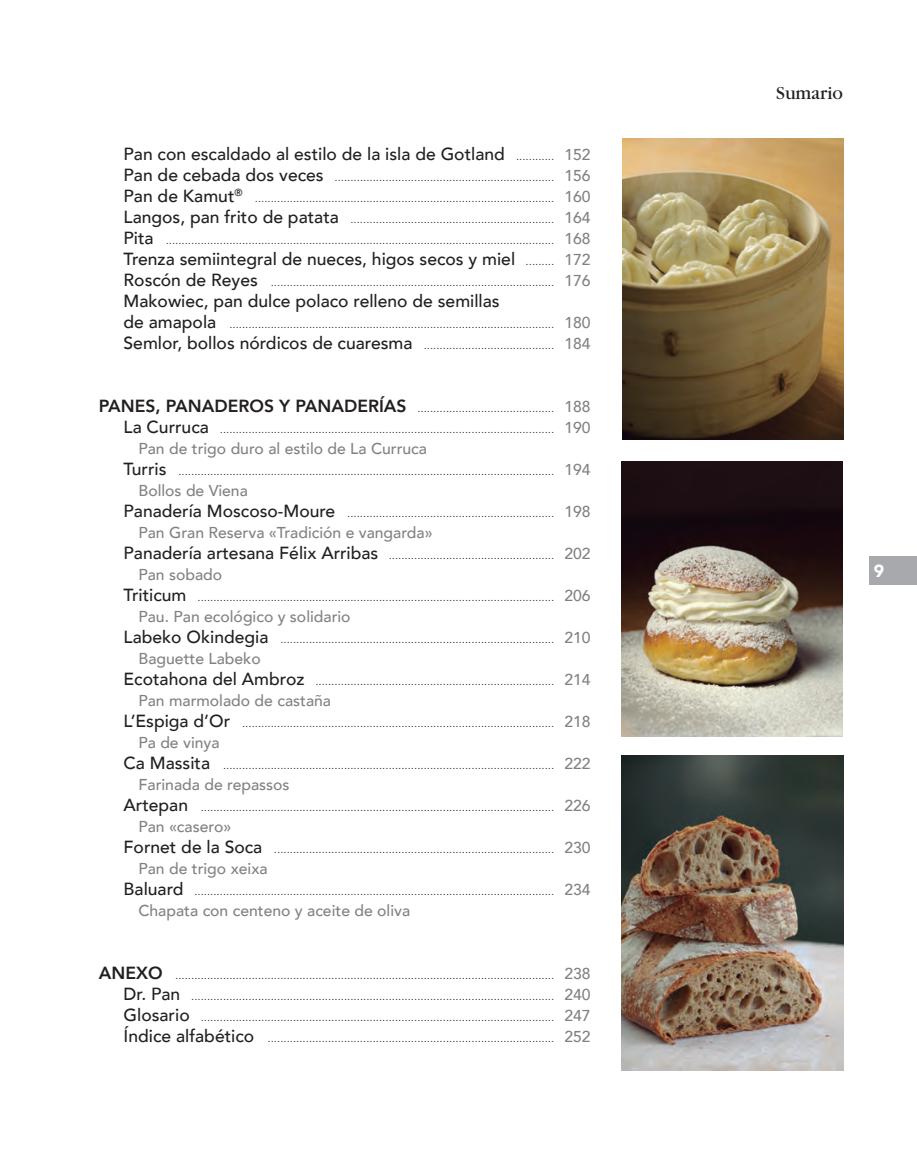
<style>
.page{position:relative;width:917px;height:1165px;background:#fff}
.page>*{position:absolute;margin:0;border:0;box-sizing:border-box;transform-origin:0 0}
.t1{font:19.25px "Garamond";color:#231f20}
.t2{font:500 17.5px "Avenir";color:#231f20}
.t3{font:900 17.5px "Avenir";color:#fff}
.t4{font:500 15.75px "Avenir";color:#808285}
.t5{font:300 12.25px/21px "Avenir";color:#231f20;text-align:justify}
.s1{font-weight:300;font-size:12.25px}
.s2{font-size:15.75px;color:#808285}
.s3{font-weight:500;font-size:17.5px}
.s4{font-weight:500;font-size:15.75px;color:#808285}
.s5{font-weight:800;font-size:17.5px}
</style>
<div class="page">
<div style="left:869px;top:556px;width:48px;height:29px;background:#a8a9ad"></div>
<img style="left:622px;top:138px;width:221px;height:301px">
<img style="left:621px;top:462px;width:221px;height:275px">
<img style="left:622px;top:756px;width:221px;height:315px">
<h2 class="t2" style="left:124px;top:139px;width:468px">Pan con escaldado al estilo de la isla de Gotland <span class="s1">............</span> <span class="s2">152</span></h2>
<p class="t5" style="left:124px;top:166px;width:468px"><span class="s3">Pan de cebada dos veces</span> ..................................................................... <span class="s4">156<br></span><span class="s3">Pan de Kamut</span><sup>®</sup> .............................................................................................. <span class="s4">160<br></span><span class="s3">Langos, pan frito de patata</span> ................................................................ <span class="s4">164<br></span><span class="s3">Pita</span> .......................................................................................................................... <span class="s4">168</span></p>
<h2 class="t2" style="left:124px;top:244px;width:468px">Trenza semiintegral de nueces, higos secos y miel <span class="s1">.........</span> <span class="s2">172</span></h2>
<p class="t5" style="left:124px;top:271px;width:468px"><span class="s3">Roscón de Reyes</span> ......................................................................................... <span class="s4">176</span></p>
<h2 class="t2" style="left:124px;top:286px;width:378px">Makowiec, pan dulce polaco relleno de semillas</h2>
<p class="t5" style="left:124px;top:313px;width:468px"><span class="s3">de amapola</span> ...................................................................................................... <span class="s4">180<br></span><span class="s3">Semlor, bollos nórdicos de cuaresma</span> ......................................... <span class="s4">184</span></p>
<p class="t5" style="left:99px;top:397px;width:493px;text-align:right"><span class="s5">PANES, PANADEROS Y PANADERÍAS</span> ........................................... <span class="s4">188<br></span><span class="s3">La Curruca</span> ......................................................................................................... <span class="s4">190</span></p>
<p class="t4" style="left:138px;top:435px;width:290px">Pan de trigo duro al estilo de La Curruca</p>
<p class="t5" style="left:124px;top:460px;width:468px"><span class="s3">Turris</span> ...................................................................................................................... <span class="s4">194</span></p>
<p class="t4" style="left:138px;top:477px;width:111px">Bollos de Viena</p>
<p class="t5" style="left:124px;top:502px;width:468px"><span class="s3">Panadería Moscoso-Moure</span> ................................................................. <span class="s4">198</span></p>
<p class="t4" style="left:138px;top:519px;width:296px">Pan Gran Reserva «Tradición e vangarda»</p>
<p class="t5" style="left:124px;top:544px;width:468px"><span class="s3">Panadería artesana Félix Arribas</span> .................................................... <span class="s4">202</span></p>
<p class="t4" style="left:138px;top:561px;width:85px">Pan sobado</p>
<p class="t5" style="left:124px;top:586px;width:468px"><span class="s3">Triticum</span> ................................................................................................................ <span class="s4">206</span></p>
<p class="t4" style="left:138px;top:603px;width:214px">Pau. Pan ecológico y solidario</p>
<p class="t5" style="left:124px;top:628px;width:468px"><span class="s3">Labeko Okindegia</span> ...................................................................................... <span class="s4">210</span></p>
<p class="t4" style="left:138px;top:645px;width:124px">Baguette Labeko</p>
<p class="t5" style="left:124px;top:670px;width:468px"><span class="s3">Ecotahona del Ambroz</span> ........................................................................... <span class="s4">214</span></p>
<p class="t4" style="left:138px;top:687px;width:194px">Pan marmolado de castaña</p>
<p class="t5" style="left:124px;top:712px;width:468px"><span class="s3">L’Espiga d’Or</span> .................................................................................................. <span class="s4">218</span></p>
<p class="t4" style="left:138px;top:729px;width:83px">Pa de vinya</p>
<p class="t5" style="left:124px;top:754px;width:468px"><span class="s3">Ca Massita</span> ........................................................................................................ <span class="s4">222</span></p>
<p class="t4" style="left:138px;top:771px;width:153px">Farinada de repassos</p>
<p class="t5" style="left:124px;top:796px;width:468px"><span class="s3">Artepan</span> ............................................................................................................... <span class="s4">226</span></p>
<p class="t4" style="left:138px;top:813px;width:94px">Pan «casero»</p>
<p class="t5" style="left:124px;top:838px;width:468px"><span class="s3">Fornet de la Soca</span> ........................................................................................ <span class="s4">230</span></p>
<p class="t4" style="left:138px;top:855px;width:131px">Pan de trigo xeixa</p>
<p class="t5" style="left:124px;top:880px;width:468px"><span class="s3">Baluard</span> ................................................................................................................. <span class="s4">234</span></p>
<p class="t4" style="left:138px;top:897px;width:273px">Chapata con centeno y aceite de oliva</p>
<p class="t5" style="left:124px;top:964px;width:468px;text-indent:-25px"><span class="s5">ANEXO</span> ....................................................................................................................... <span class="s4">238<br></span><span class="s3">Dr. Pan</span> .................................................................................................................. <span class="s4">240<br></span><span class="s3">Glosario</span> ............................................................................................................... <span class="s4">247<br></span><span class="s3">Índice alfabético</span> .......................................................................................... <span class="s4">252</span></p>
<h1 class="t1" style="left:776px;top:83px;width:68px">Sumario</h1>
<h2 class="t3" style="left:874px;top:556px;width:12px">9</h2>
</div>
